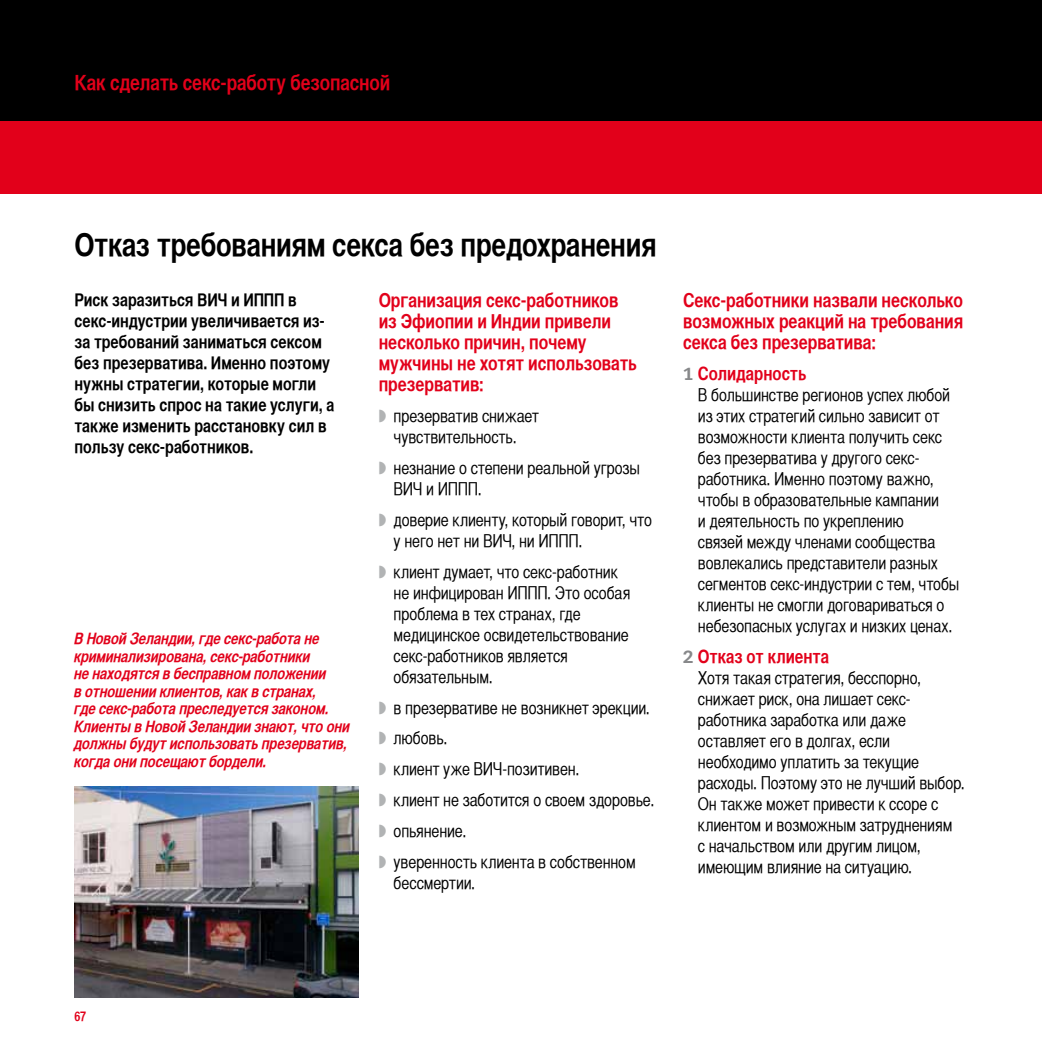
<style>
.page{position:relative;width:1042px;height:1042px;background:#fff}
.page>*{position:absolute;margin:0;border:0;box-sizing:border-box;transform-origin:0 0}
.t1{font:31.5px "Helvetica CY Bold";letter-spacing:-.01em;color:#000}
.t2{font:21px "Helvetica CY Bold";letter-spacing:-.01em;color:#e2001a}
.t3{font:19.25px/21px "Helvetica CY Bold";letter-spacing:-.005em;color:#e2001a}
.t4{font:18.38px "Helvetica CY Bold";letter-spacing:-.005em;color:#e2001a}
.t5{font:17.5px/21px "Helvetica CY Plain";letter-spacing:-.01em;color:#000}
.t6{font:17.5px/21px "Helvetica CY Bold";color:#000}
.t7{font:italic 15.75px/17.5px "Helvetica CY Bold";letter-spacing:-.01em;color:#e2001a}
.t8{font:13.12px "Helvetica CY Bold";color:#e2001a}
.s1{color:#b1b3b4}
.s2{font-family:"Caecilia LT";font-weight:800;font-size:17.5px;color:#87888a}
</style>
<div class="page">
<div style="left:0;top:121px;width:1042px;height:72px;background:#e2001a"></div>
<div style="left:0;top:0;width:1042px;height:121px;background:#000"></div>
<img style="left:74px;top:787px;width:285px;height:210px">
<p class="t2" style="left:74px;top:70px;width:317px">Как сделать секс-работу безопасной</p>
<h1 class="t1" style="left:74px;top:226px;width:584px">Отказ требованиям секса без предохранения</h1>
<p class="t3" style="left:379px;top:289px;width:260px">Организация секс-работников из Эфиопии и Индии привели несколько причин, почему мужчины не хотят использовать презерватив:</p>
<p class="t5" style="left:379px;top:405px;width:162px;text-align:center"><span class="s1">◗</span> презерватив снижает чувствительность.</p>
<p class="t5" style="left:394px;top:457px;width:248px;text-indent:-15px"><span class="s1">◗</span> незнание о степени реальной угрозы<br>ВИЧ и ИППП.</p>
<p class="t5" style="left:394px;top:509px;width:260px;text-indent:-15px"><span class="s1">◗</span> доверие клиенту, который говорит, что у него нет ни ВИЧ, ни ИППП.</p>
<p class="t5" style="left:394px;top:561px;width:238px;text-indent:-15px"><span class="s1">◗</span> клиент думает, что секс-работник не инфицирован ИППП. Это особая проблема в тех странах, где медицинское освидетельствование секс-работников является обязательным.</p>
<p class="t5" style="left:379px;top:692px;width:277px;line-height:31px"><span class="s1">◗</span> в презервативе не возникнет эрекции. <span class="s1">◗</span> любовь.<br><span class="s1">◗</span> клиент уже ВИЧ-позитивен.<br><span class="s1">◗</span> клиент не заботится о своем здоровье. <span class="s1">◗</span> опьянение.<br><span class="s1">◗</span> уверенность клиента в собственном</p>
<p class="t5" style="left:394px;top:872px;width:83px">бессмертии.</p>
<p class="t6" style="left:74px;top:288px;width:261px">Риск заразиться ВИЧ и ИППП в секс-индустрии увеличивается из&shy;за требований заниматься сексом без презерватива. Именно поэтому нужны стратегии, которые могли бы снизить спрос на такие услуги, а также изменить расстановку сил в пользу секс-работников.</p>
<p class="t7" style="left:74px;top:630px;width:277px">В Новой Зеландии, где секс-работа не криминализирована, секс-работники<br>не находятся в бесправном положении<br>в отношении клиентов, как в странах,<br>где секс-работа преследуется законом.<br>Клиенты в Новой Зеландии знают, что они должны будут использовать презерватив, когда они посещают бордели.</p>
<p class="t3" style="left:683px;top:289px;width:282px;text-align:justify">Секс-работники назвали несколько возможных реакций на требования секса без презерватива:</p>
<p class="t4" style="left:683px;top:362px;width:125px"><span class="s2">1</span> Солидарность</p>
<p class="t5" style="left:698px;top:384px;width:263px">В большинстве регионов успех любой из этих стратегий сильно зависит от возможности клиента получить секс без презерватива у другого секс&shy;работника. Именно поэтому важно, чтобы в образовательные кампании<br>и деятельность по укреплению<br>связей между членами сообщества вовлекались представители разных сегментов секс-индустрии с тем, чтобы клиенты не смогли договариваться о небезопасных услугах и низких ценах.</p>
<p class="t4" style="left:683px;top:645px;width:147px"><span class="s2">2</span> Отказ от клиента</p>
<p class="t5" style="left:698px;top:667px;width:268px">Хотя такая стратегия, бесспорно, снижает риск, она лишает секс&shy;работника заработка или даже оставляет его в долгах, если необходимо уплатить за текущие расходы. Поэтому это не лучший выбор.<br>Он также может привести к ссоре с клиентом и возможным затруднениям<br>с начальством или другим лицом, имеющим влияние на ситуацию.</p>
<p class="t8" style="left:74px;top:1008px;width:13px">67</p>
</div>
